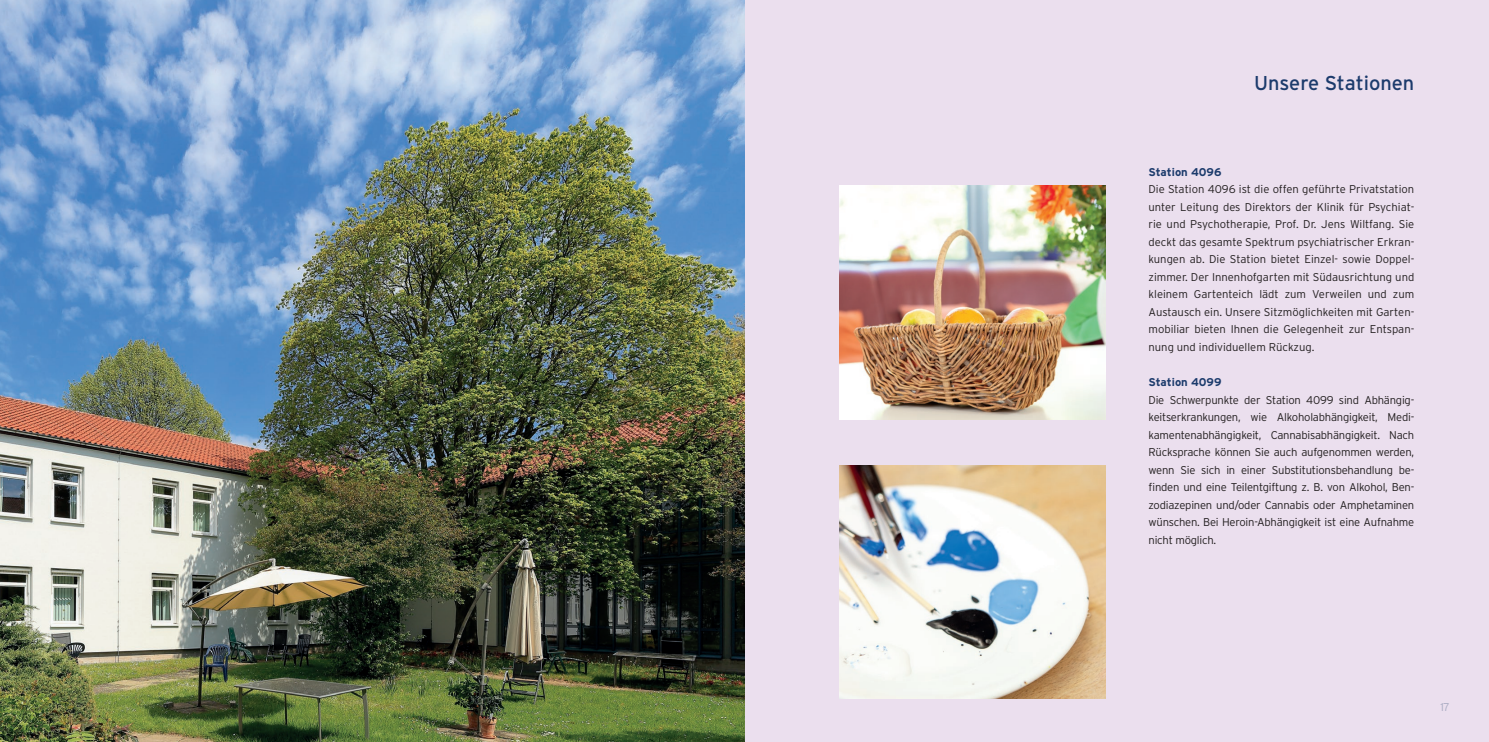
<style>
.page{position:relative;width:1489px;height:742px;background:#fff}
.page>*{position:absolute;margin:0;border:0;box-sizing:border-box;transform-origin:0 0}
.t1{font:20px "Interstate";color:#1c3b6c}
.t2{font:300 11.25px/17.5px "Interstate";letter-spacing:-.015em;color:#231f20;text-align:justify}
.t3{font:700 11.25px "Interstate";color:#1c3b6c}
.t4{font:300 11.25px "Interstate";color:#abacc3}
</style>
<div class="page">
<div style="left:744px;top:0;width:744px;height:741px;background:#ebdfee"></div>
<img style="left:839px;top:185px;width:266px;height:234px">
<img style="left:839px;top:465px;width:266px;height:233px">
<img style="left:0;top:0;width:744px;height:741px">
<p class="t1" style="left:1254px;top:71px;width:162px">Unsere Stationen</p>
<p class="t3" style="left:1148px;top:165px;width:74px">Station 4096</p>
<p class="t2" style="left:1148px;top:180px;width:267px">Die Station 4096 ist die offen geführte Privatstation unter Leitung des Direktors der Klinik für Psychiat&shy;rie und Psychotherapie, Prof. Dr. Jens Wiltfang. Sie deckt das gesamte Spektrum psychiatrischer Erkran&shy;kungen ab. Die Station bietet Einzel- sowie Doppel&shy;zimmer. Der Innenhofgarten mit Südausrichtung und kleinem Gartenteich lädt zum Verweilen und zum Austausch ein. Unsere Sitzmöglichkeiten mit Garten&shy;mobiliar bieten Ihnen die Gelegenheit zur Entspan&shy;nung und individuellem Rückzug.</p>
<p class="t3" style="left:1148px;top:375px;width:75px">Station 4099</p>
<p class="t2" style="left:1148px;top:390px;width:267px">Die Schwerpunkte der Station 4099 sind Abhängig&shy;keitserkrankungen, wie Alkoholabhängigkeit, Medi&shy;kamentenabhängigkeit, Cannabisabhängigkeit. Nach Rücksprache können Sie auch aufgenommen werden, wenn Sie sich in einer Substitutionsbehandlung be&shy;finden und eine Teilentgiftung z. B. von Alkohol, Ben&shy;zodiazepinen und/oder Cannabis oder Amphetaminen wünschen. Bei Heroin-Abhängigkeit ist eine Aufnahme nicht möglich.</p>
<p class="t4" style="left:1440px;top:700px;width:11px">17</p>
</div>
